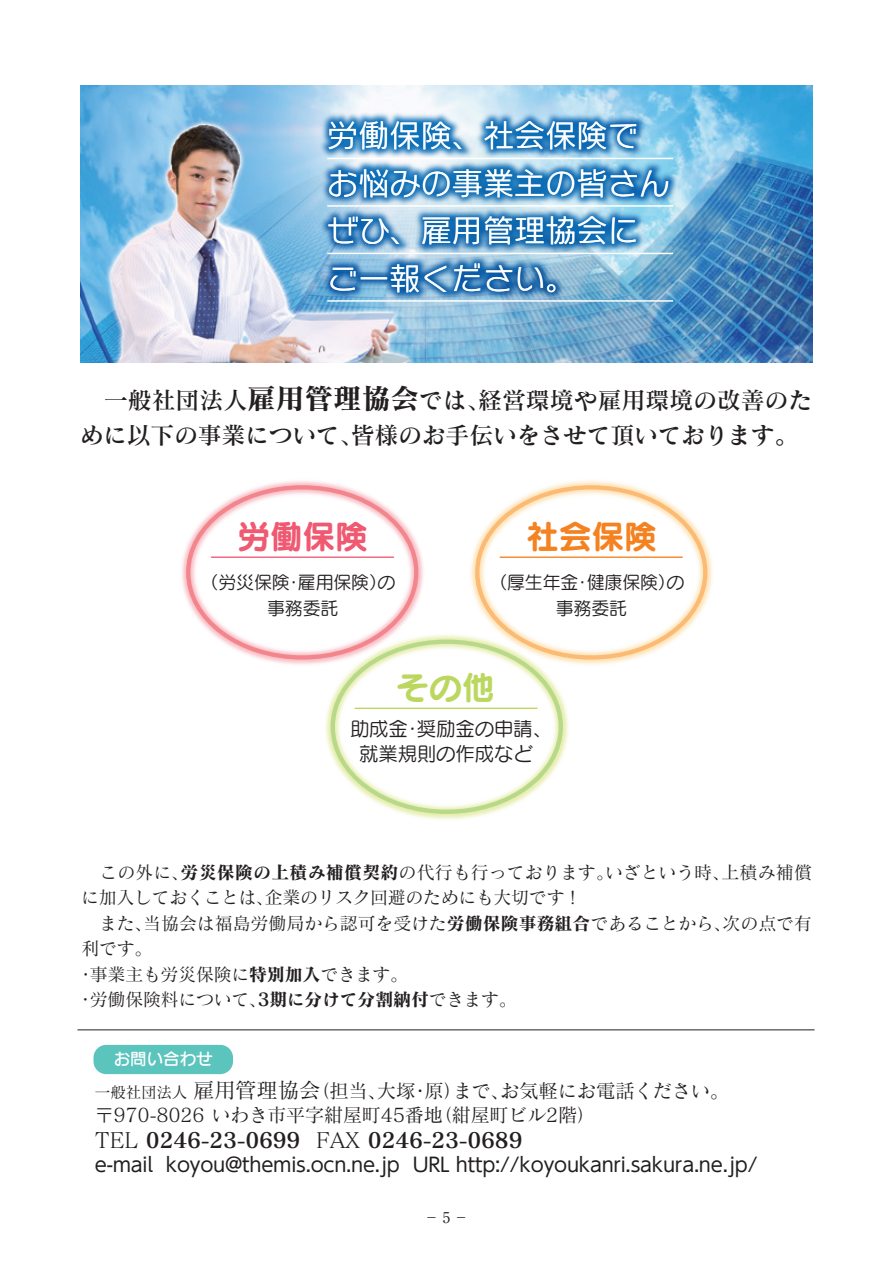
<style>
.page{position:relative;width:893px;height:1263px;background:#fff}
.page>*{position:absolute;margin:0;border:0;box-sizing:border-box;transform-origin:0 0}
.t1{font:33px "Seurat Pro B";color:#f05972}
.t2{font:33px "Seurat Pro B";color:#f58220}
.t3{font:33px "Seurat Pro B";color:#bbd75e}
.t4{font:31.2px/47.5px "Rodin NTLG Pro M";color:#fff}
.t5{font:24px/34.5px "Matisse Pro DB";letter-spacing:-.015em;color:#231f20}
.t6{font:21.3px "Matisse Pro B";letter-spacing:-.01em;color:#231f20}
.t7{font:19.5px "UD Shin Go Pro";letter-spacing:-.01em;color:#231f20}
.t8{font:19.5px "Matisse Pro M";letter-spacing:-.02em;color:#231f20}
.t9{font:19.5px/25.5px "Seurat Pro M";letter-spacing:-.01em;color:#231f20;text-align:center}
.t10{font:19.2px "Matisse Pro M";letter-spacing:-.015em;color:#231f20}
.t11{font:18px/25.5px "Matisse Pro M";letter-spacing:-.015em;color:#231f20}
.t12{font:18px/25.5px "Seurat Pro M";letter-spacing:-.01em;color:#231f20;text-align:center}
.t13{font:16.5px "Seurat Pro DB";color:#fff}
.t14{font:14.85px "Ryumin Pr 6 N";color:#231f20}
.s1{font-family:"Matisse Pro B";font-size:28.8px}
.s2{font-family:"Matisse Pro B"}
.s3{font-size:15.6px}
.s4{font-size:21.45px}
.s5{font-family:"Matisse Pro M"}
</style>
<div class="page">
<img style="left:81px;top:85px;width:732px;height:278px">
<img style="left:267px;top:85px;width:463px;height:269px">
<img style="left:325px;top:717px;width:244px;height:103px">
<img style="left:181px;top:481px;width:237px;height:236px">
<div style="left:186px;top:485px;width:232px;height:175px;border:4px solid #f3858d;border-radius:50%"></div>
<img style="left:418px;top:481px;width:295px;height:236px">
<div style="left:475px;top:485px;width:232px;height:175px;border:4px solid #fcbb74;border-radius:50%"></div>
<hr style="left:211px;top:556px;width:182px;height:2px;background:#f05972">
<hr style="left:355px;top:708px;width:182px;height:1px;background:#bbd75e">
<hr style="left:500px;top:556px;width:182px;height:2px;background:#f58220">
<hr style="left:77px;top:1029px;width:737px;height:1px;background:#231f20">
<div style="left:93px;top:1045px;width:140px;height:29px;background:#5ac4bd;border-radius:13px"></div>
<hr style="left:327px;top:158px;width:346px;height:1px;background:#fff">
<hr style="left:327px;top:205px;width:346px;height:2px;background:#fff">
<hr style="left:327px;top:253px;width:346px;height:1px;background:#fff">
<hr style="left:327px;top:300px;width:346px;height:2px;background:#fff">
<h2 class="t4" style="left:327px;top:110px;width:344px">労働保険、社会保険でお悩みの事業主の皆さんぜひ、雇用管理協会にご一報ください。</h2>
<h3 class="t5" style="left:80px;top:383px;width:734px">　一般社団法人<span class="s1">雇用管理協会</span>では、経営環境や雇用環境の改善のために以下の事業について、皆様のお手伝いをさせて頂いております。</h3>
<h1 class="t1" style="left:237px;top:513px;width:132px">労働保険</h1>
<p class="t12" style="left:201px;top:569px;width:196px">（労災保険・雇用保険）の事務委託</p>
<h1 class="t2" style="left:526px;top:513px;width:132px">社会保険</h1>
<p class="t12" style="left:489px;top:569px;width:197px">（厚生年金・健康保険）の事務委託</p>
<h1 class="t3" style="left:396px;top:665px;width:100px">その他</h1>
<p class="t9" style="left:350px;top:715px;width:203px">助成金・奨励金の申請、就業規則の作成など</p>
<p class="t11" style="left:77px;top:859px;width:737px">　この外に、<span class="s2">労災保険の上積み補償契約</span>の代行も行っております。いざという時、上積み補償に加入しておくことは、企業のリスク回避のためにも大切です！<br>　また、当協会は福島労働局から認可を受けた<span class="s2">労働保険事務組合</span>であることから、次の点で有利です。<br>・事業主も労災保険に<span class="s2">特別加入</span>できます。<br>・労働保険料について、<span class="s2">3期に分けて分割納付</span>できます。</p>
<p class="t13" style="left:114px;top:1048px;width:100px">お問い合わせ</p>
<p class="t8" style="left:95px;top:1078px;width:636px"><span class="s3">一般社団法人</span> <span class="s4">雇用管理協会</span>（担当、大塚・原）まで、お気軽にお電話ください。</p>
<p class="t10" style="left:95px;top:1102px;width:503px">〒970-8026 いわき市平字紺屋町45番地（紺屋町ビル2階）</p>
<p class="t6" style="left:95px;top:1126px;width:429px"><span class="s5">TEL</span> 0246-23-0699 <span class="s5">FAX</span> 0246-23-0689</p>
<p class="t7" style="left:95px;top:1149px;width:664px">e-mail koyou@themis.ocn.ne.jp URL http://koyoukanri.sakura.ne.jp/</p>
<p class="t14" style="left:424px;top:1205px;width:46px">－5－</p>
</div>
